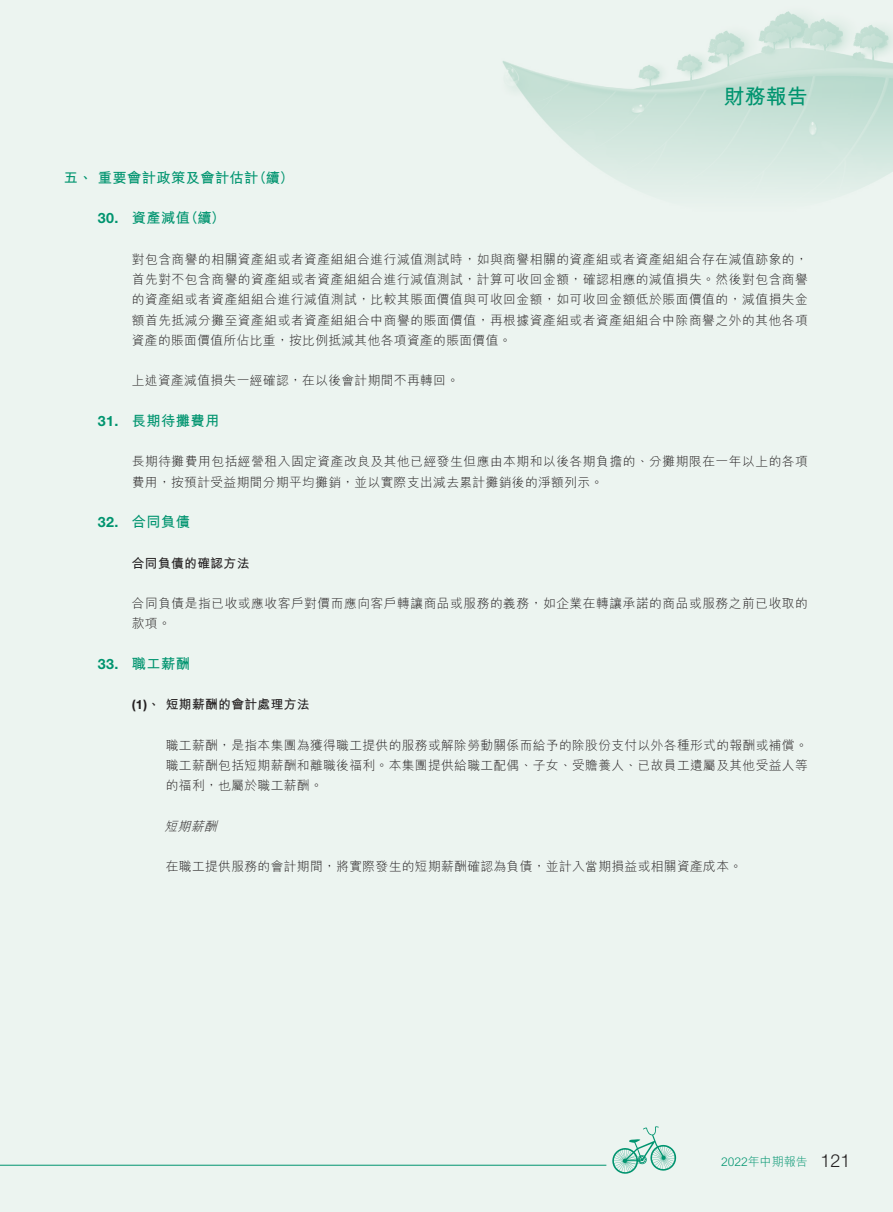
<style>
.page{position:relative;width:893px;height:1212px;background:#ecf4f0}
.page>*{position:absolute;margin:0;border:0;box-sizing:border-box;transform-origin:0 0}
.t1{font:700 21px "M Hei HK";color:#00946f}
.t2{font:700 14.25px "M Hei HK";letter-spacing:.03em;color:#00946f}
.t3{font:300 12.75px/20.2px "M Hei HK";letter-spacing:.03em;color:#231f20;text-align:justify}
.t4{font:700 12.75px "M Hei HK";letter-spacing:.03em;color:#231f20}
.t5{font:italic 300 12.75px "M Hei HK";color:#231f20}
.t6{font:300 12px "M Hei HK";color:#00946f}
.s1{font-family:"Helvetica Neue LT Std"}
.s2{font-family:"Helvetica Neue LT Std";font-size:18px;color:#231f20}
</style>
<div class="page">
<img style="left:502px;top:11px;width:391px;height:178px">
<hr style="left:0;top:1165px;width:606px;height:1px;background:#00946f">
<svg style="left:612px;top:1126px;width:65px;height:48px"></svg>
<h1 class="t1" style="left:724px;top:81px;width:85px">財務報告</h1>
<p class="t2" style="left:64px;top:167px;width:231px">五、重要會計政策及會計估計（續）</p>
<p class="t2" style="left:98px;top:208px;width:129px"><span class="s1">30.</span> 資產減值（續）</p>
<p class="t3" style="left:132px;top:249px;width:678px">對包含商譽的相關資產組或者資產組組合進行減值測試時，如與商譽相關的資產組或者資產組組合存在減值跡象的，首先對不包含商譽的資產組或者資產組組合進行減值測試，計算可收回金額，確認相應的減值損失。然後對包含商譽的資產組或者資產組組合進行減值測試，比較其賬面價值與可收回金額，如可收回金額低於賬面價值的，減值損失金額首先抵減分攤至資產組或者資產組組合中商譽的賬面價值，再根據資產組或者資產組組合中除商譽之外的其他各項資產的賬面價值所佔比重，按比例抵減其他各項資產的賬面價值。</p>
<p class="t3" style="left:132px;top:370px;width:329px">上述資產減值損失一經確認，在以後會計期間不再轉回。</p>
<p class="t2" style="left:98px;top:410px;width:123px"><span class="s1">31.</span> 長期待攤費用</p>
<p class="t3" style="left:132px;top:451px;width:678px">長期待攤費用包括經營租入固定資產改良及其他已經發生但應由本期和以後各期負擔的、分攤期限在一年以上的各項費用，按預計受益期間分期平均攤銷，並以實際支出減去累計攤銷後的淨額列示。</p>
<p class="t2" style="left:98px;top:511px;width:94px"><span class="s1">32.</span> 合同負債</p>
<p class="t4" style="left:132px;top:554px;width:119px">合同負債的確認方法</p>
<p class="t3" style="left:132px;top:593px;width:678px">合同負債是指已收或應收客戶對價而應向客戶轉讓商品或服務的義務，如企業在轉讓承諾的商品或服務之前已收取的款項。</p>
<p class="t2" style="left:98px;top:653px;width:94px"><span class="s1">33.</span> 職工薪酬</p>
<p class="t4" style="left:132px;top:695px;width:179px"><span class="s1">(1)</span>、短期薪酬的會計處理方法</p>
<p class="t3" style="left:166px;top:735px;width:643px">職工薪酬，是指本集團為獲得職工提供的服務或解除勞動關係而給予的除股份支付以外各種形式的報酬或補償。職工薪酬包括短期薪酬和離職後福利。本集團提供給職工配偶、子女、受贍養人、已故員工遺屬及其他受益人等的福利，也屬於職工薪酬。</p>
<p class="t5" style="left:165px;top:817px;width:58px">短期薪酬</p>
<p class="t3" style="left:166px;top:856px;width:578px">在職工提供服務的會計期間，將實際發生的短期薪酬確認為負債，並計入當期損益或相關資產成本。</p>
<p class="t6" style="left:721px;top:1153px;width:131px">2022年中期報告 <span class="s2">121</span></p>
</div>
